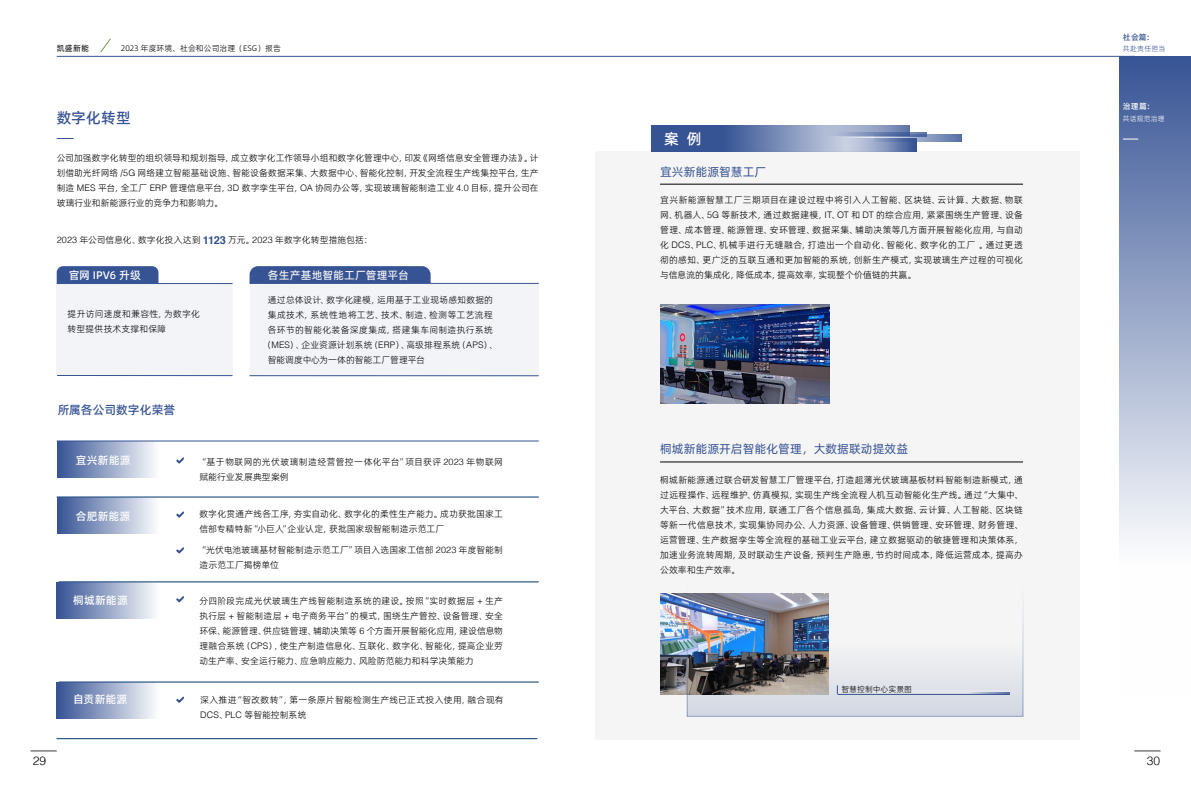
<style>
.page{position:relative;width:1191px;height:808px;background:#fff}
.page>*{position:absolute;margin:0;border:0;box-sizing:border-box;transform-origin:0 0}
.t1{font:15px "Alibaba Pu Hui Ti 3 65 Medium";letter-spacing:.01em;color:#365394}
.t2{font:15px "Alibaba Pu Hui Ti 3 65 Medium";color:#fff}
.t3{font:12px "Alibaba Pu Hui Ti 3 55 Regular";color:#365394}
.t4{font:12px "Alibaba Pu Hui Ti 3 65 Medium";letter-spacing:-.005em;color:#365394}
.t5{font:300 12px "Helvetica";color:#000}
.t6{font:11px "Alibaba Pu Hui Ti 3 65 Medium";letter-spacing:.015em;color:#fff}
.t7{font:11px "Alibaba Pu Hui Ti 3 65 Medium";letter-spacing:.005em;color:#efefef}
.t8{font:9px/15px "Alibaba Pu Hui Ti 3 45 Light";letter-spacing:.01em;color:#000;text-align:justify}
.t9{font:9px/15px "Alibaba Pu Hui Ti 3 45 Light";letter-spacing:.03em;color:#000}
.t10{font:9px "Alibaba Pu Hui Ti 3 45 Light";letter-spacing:.035em;color:#000}
.t11{font:9px "Alibaba Pu Hui Ti 3 45 Light";letter-spacing:-.015em;color:#000}
.t12{font:8px "Alibaba Pu Hui Ti 3 45 Light";color:#000}
.t13{font:8px "Alibaba Pu Hui Ti 3 55 Regular";color:#000}
.t14{font:8px "Alibaba Pu Hui Ti 3 65 Medium";color:#365394}
.t15{font:8px "Alibaba Pu Hui Ti 3 65 Medium";color:#fff}
.t16{font:7px "Alibaba Pu Hui Ti 3 45 Light";letter-spacing:.035em;color:#365394}
.t17{font:7px "Alibaba Pu Hui Ti 3 45 Light";letter-spacing:.01em;color:#fff}
.s1{font-family:"Helvetica";font-weight:300}
.s2{font-family:"Helvetica";font-weight:700;font-size:11px;color:#35508d}
</style>
<div class="page">
<hr style="left:57px;top:56px;width:1077px;height:1px;background:#365394">
<svg style="left:100px;top:38px;width:11px;height:14px"></svg>
<svg style="left:30px;top:750px;width:27px;height:1px"></svg>
<svg style="left:1134px;top:750px;width:26px;height:1px"></svg>
<div style="left:595px;top:152px;width:484px;height:588px;background:#f5f5f5"></div>
<div style="left:687px;top:621px;width:336px;height:95px;background:linear-gradient(to bottom,#fcfbf8,#d1d6e2)"></div>
<svg style="left:57px;top:138px;width:17px;height:1px"></svg>
<svg style="left:651px;top:125px;width:223px;height:27px;background:#5c73a8"></svg>
<svg style="left:830px;top:138px;width:87px;height:14px"></svg>
<svg style="left:874px;top:134px;width:87px;height:8px"></svg>
<svg style="left:837px;top:132px;width:89px;height:5px"></svg>
<svg style="left:822px;top:125px;width:88px;height:10px"></svg>
<hr style="left:660px;top:184px;width:363px;height:1px;background:#000">
<hr style="left:660px;top:462px;width:363px;height:1px;background:#000">
<img style="left:660px;top:304px;width:169px;height:100px">
<div style="left:1118px;top:56px;width:73px;height:642px;background:linear-gradient(to bottom,#3f5b99,#fff)"></div>
<svg style="left:1123px;top:139px;width:15px;height:1px"></svg>
<svg style="left:176px;top:457px;width:8px;height:7px"></svg>
<svg style="left:176px;top:511px;width:8px;height:7px"></svg>
<svg style="left:176px;top:547px;width:8px;height:6px"></svg>
<svg style="left:176px;top:596px;width:8px;height:6px"></svg>
<svg style="left:176px;top:696px;width:8px;height:7px"></svg>
<hr style="left:57px;top:375px;width:175px;height:1px;background:#365394">
<hr style="left:249px;top:375px;width:290px;height:1px;background:#365394">
<hr style="left:249px;top:283px;width:290px;height:1px;background:#365394">
<hr style="left:57px;top:497px;width:482px;height:1px;background:#00366c">
<hr style="left:57px;top:441px;width:482px;height:1px;background:#365394">
<hr style="left:59px;top:582px;width:480px;height:1px;background:#00366c">
<hr style="left:59px;top:682px;width:480px;height:1px;background:#00366c">
<hr style="left:57px;top:738px;width:480px;height:1px;background:#00366c">
<div style="left:57px;top:266px;width:101px;height:17px;background:#365394"></div>
<svg style="left:249px;top:266px;width:181px;height:17px;background:#3a5696"></svg>
<div style="left:57px;top:441px;width:101px;height:37px;background:linear-gradient(to right,#355294,#fbfbfc)"></div>
<div style="left:57px;top:497px;width:101px;height:36px;background:linear-gradient(to right,#355294,#fbfbfc)"></div>
<div style="left:57px;top:582px;width:101px;height:36px;background:linear-gradient(to right,#365394,#fafbfc)"></div>
<div style="left:57px;top:682px;width:101px;height:36px;background:linear-gradient(to right,#365394,#fafbfc)"></div>
<div style="left:57px;top:283px;width:176px;height:92px;background:#f3f4f8"></div>
<div style="left:250px;top:283px;width:289px;height:92px;background:#f3f4f8"></div>
<img style="left:660px;top:594px;width:169px;height:100px">
<svg style="left:838px;top:690px;width:171px;height:4px"></svg>
<hr style="left:838px;top:694px;width:171px;height:1px;background:#35508d">
<hr style="left:966px;top:692px;width:43px;height:2px;background:#365394">
<p class="t13" style="left:57px;top:42px;width:34px">凯盛新能</p>
<p class="t12" style="left:121px;top:42px;width:161px">2023 年度环境、社会和公司治理（ESG）报告</p>
<h1 class="t1" style="left:57px;top:107px;width:76px">数字化转型</h1>
<p class="t8" style="left:57px;top:150px;width:483px">公司加强数字化转型的组织领导和规划指导，成立数字化工作领导小组和数字化管理中心，印发《网络信息安全管理办法》。计划借助光纤网络 <span class="s1">/5G</span> 网络建立智能基础设施、智能设备数据采集、大数据中心、智能化控制，开发全流程生产线集控平台，生产制造 <span class="s1">MES</span> 平台，全工厂 <span class="s1">ERP</span> 管理信息平台，<span class="s1">3D</span> 数字孪生平台，<span class="s1">OA</span> 协同办公等，实现玻璃智能制造工业 <span class="s1">4.0</span> 目标，提升公司在玻璃行业和新能源行业的竞争力和影响力。</p>
<p class="t8" style="left:57px;top:231px;width:317px"><span class="s1">2023</span> 年公司信息化、数字化投入达到 <span class="s2">1123</span> 万元。<span class="s1">2023</span> 年数字化转型措施包括：</p>
<p class="t6" style="left:69px;top:267px;width:74px">官网 IPV6 升级</p>
<p class="t7" style="left:268px;top:267px;width:143px">各生产基地智能工厂管理平台</p>
<p class="t8" style="left:68px;top:306px;width:134px">提升访问速度和兼容性，为数字化转型提供技术支撑和保障</p>
<h2 class="t4" style="left:58px;top:401px;width:119px">所属各公司数字化荣誉</h2>
<p class="t8" style="left:268px;top:291px;width:227px">通过总体设计、数字化建模，运用基于工业现场感知数据的</p>
<p class="t10" style="left:268px;top:308px;width:227px">集成技术，系统性地将工艺、技术、制造、检测等工艺流程</p>
<p class="t10" style="left:268px;top:323px;width:227px">各环节的智能化装备深度集成，搭建集车间制造执行系统</p>
<p class="t8" style="left:263px;top:336px;width:236px">（<span class="s1">MES</span>）、企业资源计划系统（<span class="s1">ERP</span>）、高级排程系统（<span class="s1">APS</span>）、</p>
<p class="t11" style="left:268px;top:353px;width:159px">智能调度中心为一体的智能工厂管理平台</p>
<p class="t6" style="left:76px;top:452px;width:56px">宜兴新能源</p>
<p class="t6" style="left:76px;top:507px;width:56px">合肥新能源</p>
<p class="t6" style="left:73px;top:591px;width:56px">桐城新能源</p>
<p class="t6" style="left:73px;top:691px;width:56px">自贡新能源</p>
<p class="t9" style="left:199px;top:454px;width:305px">“基于物联网的光伏玻璃制造经营管控一体化平台”项目获评 <span class="s1">2023</span> 年物联网赋能行业发展典型案例</p>
<p class="t8" style="left:199px;top:505px;width:305px">数字化贯通产线各工序，夯实自动化、数字化的柔性生产能力。成功获批国家工信部专精特新“小巨人”企业认定，获批国家级智能制造示范工厂</p>
<p class="t8" style="left:199px;top:542px;width:305px">“光伏电池玻璃基材智能制造示范工厂”项目入选国家工信部 <span class="s1">2023</span> 年度智能制造示范工厂揭榜单位</p>
<p class="t8" style="left:199px;top:592px;width:305px">分四阶段完成光伏玻璃生产线智能制造系统的建设。按照“实时数据层 <span class="s1">+</span> 生产执行层 <span class="s1">+</span> 智能制造层 <span class="s1">+</span> 电子商务平台”的模式，围绕生产管控、设备管理、安全环保、能源管理、供应链管理、辅助决策等 <span class="s1">6</span> 个方面开展智能化应用，建设信息物理融合系统（<span class="s1">CPS</span>），使生产制造信息化、互联化、数字化、智能化，提高企业劳动生产率、安全运行能力、应急响应能力、风险防范能力和科学决策能力</p>
<p class="t9" style="left:200px;top:692px;width:305px">深入推进“智改数转”，第一条原片智能检测生产线已正式投入使用，融合现有<br><span class="s1">DCS</span>、<span class="s1">PLC</span> 等智能控制系统</p>
<h1 class="t2" style="left:664px;top:127px;width:39px">案 例</h1>
<h2 class="t3" style="left:660px;top:163px;width:108px">宜兴新能源智慧工厂</h2>
<p class="t8" style="left:660px;top:192px;width:364px">宜兴新能源智慧工厂三期项目在建设过程中将引入人工智能、区块链、云计算、大数据、物联网、机器人、<span class="s1">5G</span> 等新技术，通过数据建模，<span class="s1">IT</span>、<span class="s1">OT</span> 和 <span class="s1">DT</span> 的综合应用，紧紧围绕生产管理、设备管理、成本管理、能源管理、安环管理、数据采集、辅助决策等几方面开展智能化应用，与自动化 <span class="s1">DCS</span>、<span class="s1">PLC</span>、机械手进行无缝融合，打造出一个自动化、智能化、数字化的工厂。通过更透彻的感知、更广泛的互联互通和更加智能的系统，创新生产模式，实现玻璃生产过程的可视化与信息流的集成化，降低成本，提高效率，实现整个价值链的共赢。</p>
<h2 class="t3" style="left:660px;top:440px;width:249px">桐城新能源开启智能化管理，大数据联动提效益</h2>
<p class="t8" style="left:660px;top:471px;width:364px">桐城新能源通过联合研发智慧工厂管理平台，打造超薄光伏玻璃基板材料智能制造新模式，通过远程操作、远程维护、仿真模拟，实现生产线全流程人机互动智能化生产线。通过“大集中、大平台、大数据”技术应用，联通工厂各个信息孤岛，集成大数据、云计算、人工智能、区块链等新一代信息技术，实现集协同办公、人力资源、设备管理、供销管理、安环管理、财务管理、运营管理、生产数据孪生等全流程的基础工业云平台，建立数据驱动的敏捷管理和决策体系，加速业务流转周期，及时联动生产设备，预判生产隐患，节约时间成本，降低运营成本，提高办公效率和生产效率。</p>
<p class="t12" style="left:841px;top:683px;width:72px">智慧控制中心实景图</p>
<p class="t14" style="left:1123px;top:31px;width:33px">社会篇：</p>
<p class="t16" style="left:1123px;top:43px;width:44px">共赴责任担当</p>
<p class="t15" style="left:1123px;top:100px;width:33px">治理篇：</p>
<p class="t17" style="left:1123px;top:113px;width:43px">共话规范治理</p>
<h2 class="t5" style="left:33px;top:751px;width:15px">29</h2>
<h2 class="t5" style="left:1146px;top:751px;width:15px">30</h2>
</div>
